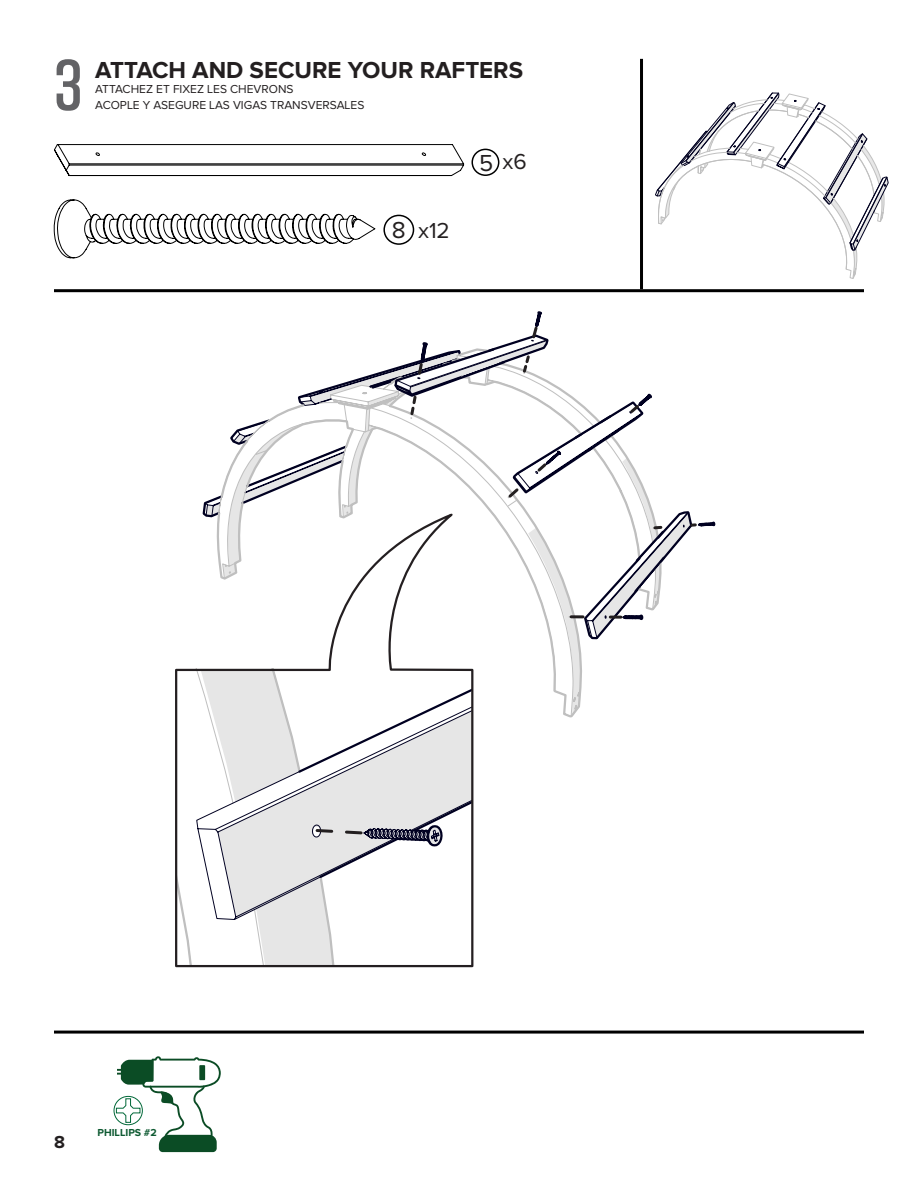
<style>
.page{position:relative;width:918px;height:1188px;background:#fff}
.page>*{position:absolute;margin:0;border:0;box-sizing:border-box;transform-origin:0 0}
.Jumbo_Heading{font:600 72px "Rift";color:#636366}
.t1{font:700 24px "Proxima Nova";color:#231f20}
.t2{font:24px "Proxima Nova";color:#231f20}
.Body_Paragraph{font:22.5px "Proxima Nova";color:#231f20}
.t3{font:700 18px "Proxima Nova";color:#231f20}
.t4{font:12px "Proxima Nova";color:#231f20}
.t5{font:700 10.5px "Proxima Nova";color:#0e5a32}
.s1{font-size:24px}
</style>
<div class="page">
<hr style="left:54px;top:289px;width:810px;height:3px;background:#000">
<hr style="left:54px;top:1031px;width:810px;height:3px;background:#000">
<hr style="left:640px;top:59px;width:3px;height:230px;background:#000">
<svg style="left:550px;top:640px;width:32px;height:78px"></svg>
<svg style="left:202px;top:311px;width:514px;height:329px"></svg>
<svg style="left:53px;top:199px;width:323px;height:60px"></svg>
<svg style="left:54px;top:144px;width:411px;height:33px"></svg>
<svg style="left:175px;top:512px;width:300px;height:456px"></svg>
<svg style="left:176px;top:669px;width:296px;height:297px"></svg>
<svg style="left:655px;top:92px;width:234px;height:187px"></svg>
<div style="left:472px;top:149px;width:27px;height:27px;border:2px solid #000;border-radius:50%"></div>
<div style="left:383px;top:215px;width:31px;height:30px;border:2px solid #000;border-radius:50%"></div>
<div style="left:114px;top:1096px;width:29px;height:29px;border:1px solid #006838;border-radius:50%"></div>
<svg style="left:116px;top:1056px;width:105px;height:96px"></svg>
<p class="Jumbo_Heading" style="left:54px;top:34px;width:30px">3</p>
<p class="t1" style="left:95px;top:59px;width:429px">ATTACH AND SECURE YOUR RAFTERS</p>
<p class="t4" style="left:95px;top:84px;width:200px">ATTACHEZ ET FIXEZ LES CHEVRONS</p>
<p class="t4" style="left:95px;top:99px;width:271px">ACOPLE Y ASEGURE LAS VIGAS TRANSVERSALES</p>
<p class="t2" style="left:392px;top:219px;width:15px">8</p>
<p class="Body_Paragraph" style="left:418px;top:220px;width:33px">x12</p>
<p class="Body_Paragraph" style="left:479px;top:151px;width:49px"><span class="s1">5</span> x6</p>
<h3 class="t3" style="left:54px;top:1134px;width:12px">8</h3>
<p class="t5" style="left:98px;top:1128px;width:61px">PHILLIPS #2</p>
</div>
